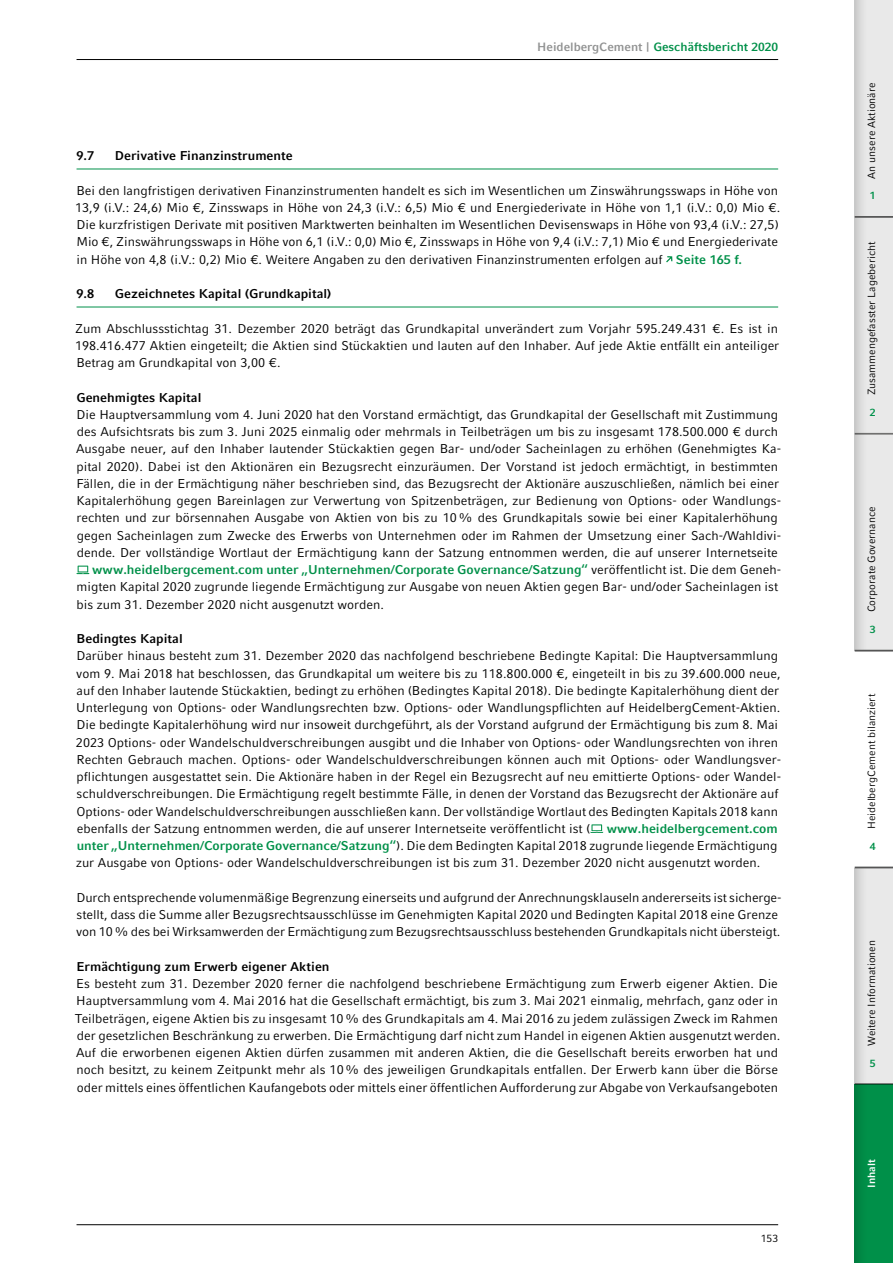
<style>
.page{position:relative;width:893px;height:1263px;background:#fff}
.page>*{position:absolute;margin:0;border:0;box-sizing:border-box;transform-origin:0 0}
.t1{font:12.75px/17.2px "Compatil Fact LT Pro";color:#000}
.t2{font:700 12.75px "Compatil Fact LT Pro";color:#000}
.t3{font:700 12.75px "Compatil Fact LT Pro";color:#009049}
.t4{font:700 12px "Compatil Fact LT Pro";color:#009049}
.t5{font:10.5px "Compatil Fact LT Pro";color:#000}
.t6{font:700 10.5px "Compatil Fact LT Pro";color:#fff}
.t7{font:700 10.5px "Compatil Fact LT Pro";color:#009049}
.s1{color:#919292}
.s2{font-weight:700;color:#009049}
.s3{font-weight:400;color:#000}
</style>
<div class="page">
<hr style="left:77px;top:169px;width:701px;height:1px;background:#009049">
<hr style="left:77px;top:307px;width:701px;height:1px;background:#009049">
<svg style="left:666px;top:256px;width:6px;height:6px"></svg>
<svg style="left:77px;top:566px;width:12px;height:8px"></svg>
<svg style="left:590px;top:824px;width:13px;height:9px"></svg>
<hr style="left:77px;top:59px;width:701px;height:1px;background:#000">
<hr style="left:77px;top:1224px;width:701px;height:1px;background:#000">
<div style="left:855px;top:1084px;width:38px;height:179px;background:#009049"></div>
<div style="left:855px;top:0;width:38px;height:1084px;background:#e9e9e9"></div>
<svg style="left:855px;top:0;width:12px;height:1263px"></svg>
<div style="left:850px;top:651px;width:43px;height:216px;background:#fff"></div>
<hr style="left:855px;top:433px;width:38px;height:2px;background:#7b7b7a">
<hr style="left:855px;top:650px;width:38px;height:1px;background:#7b7b7a">
<hr style="left:855px;top:867px;width:38px;height:1px;background:#7b7b7a">
<hr style="left:855px;top:1083px;width:38px;height:2px;background:#7b7b7a">
<hr style="left:855px;top:216px;width:38px;height:2px;background:#7b7b7a">
<p class="t4" style="left:537px;top:40px;width:242px"><span class="s1">HeidelbergCement |</span> Geschäftsbericht 2020</p>
<p class="t2" style="left:76px;top:148px;width:19px">9.7</p>
<p class="t2" style="left:115px;top:148px;width:179px">Derivative Finanzinstrumente</p>
<p class="t1" style="left:75px;top:182px;width:707px">Bei den langfristigen derivativen Finanzinstrumenten handelt es sich im Wesentlichen um Zinswährungsswaps in Höhe von 13,9 (i.V.: 24,6) Mio €, Zinsswaps in Höhe von 24,3 (i.V.: 6,5) Mio € und Energiederivate in Höhe von 1,1 (i.V.: 0,0) Mio €.<br>Die kurzfristigen Derivate mit positiven Marktwerten beinhalten im Wesentlichen Devisenswaps in Höhe von 93,4 (i.V.: 27,5)<br>Mio €, Zinswährungsswaps in Höhe von 6,1 (i.V.: 0,0) Mio €, Zinsswaps in Höhe von 9,4 (i.V.: 7,1) Mio € und Energiederivate in Höhe von 4,8 (i.V.: 0,2) Mio €. Weitere Angaben zu den derivativen Finanzinstrumenten erfolgen auf <span class="s2">Seite 165 f.</span></p>
<p class="t2" style="left:76px;top:286px;width:19px">9.8</p>
<p class="t2" style="left:115px;top:286px;width:218px">Gezeichnetes Kapital (Grundkapital)</p>
<p class="t1" style="left:75px;top:320px;width:706px;text-align:justify">Zum Abschlussstichtag 31. Dezember 2020 beträgt das Grundkapital unverändert zum Vorjahr 595.249.431 €. Es ist in 198.416.477 Aktien eingeteilt; die Aktien sind Stückaktien und lauten auf den Inhaber. Auf jede Aktie entfällt ein anteiliger Betrag am Grundkapital von 3,00 €.</p>
<p class="t2" style="left:76px;top:390px;width:126px">Genehmigtes Kapital</p>
<p class="t1" style="left:76px;top:406px;width:703px">Die Hauptversammlung vom 4. Juni 2020 hat den Vorstand ermächtigt, das Grundkapital der Gesellschaft mit Zustimmung</p>
<p class="t1" style="left:77px;top:423px;width:703px">des Aufsichtsrats bis zum 3. Juni 2025 einmalig oder mehrmals in Teilbeträgen um bis zu insgesamt 178.500.000 € durch</p>
<p class="t1" style="left:76px;top:440px;width:706px">Ausgabe neuer, auf den Inhaber lautender Stückaktien gegen Bar- und/oder Sacheinlagen zu erhöhen (Genehmigtes Ka-</p>
<p class="t1" style="left:77px;top:458px;width:703px">pital 2020). Dabei ist den Aktionären ein Bezugsrecht einzuräumen. Der Vorstand ist jedoch ermächtigt, in bestimmten</p>
<p class="t1" style="left:76px;top:475px;width:704px">Fällen, die in der Ermächtigung näher beschrieben sind, das Bezugsrecht der Aktionäre auszuschließen, nämlich bei einer</p>
<p class="t1" style="left:76px;top:492px;width:706px">Kapitalerhöhung gegen Bareinlagen zur Verwertung von Spitzenbeträgen, zur Bedienung von Options- oder Wandlungs-</p>
<p class="t1" style="left:77px;top:509px;width:703px">rechten und zur börsennahen Ausgabe von Aktien von bis zu 10% des Grundkapitals sowie bei einer Kapitalerhöhung</p>
<p class="t1" style="left:77px;top:527px;width:706px">gegen Sacheinlagen zum Zwecke des Erwerbs von Unternehmen oder im Rahmen der Umsetzung einer Sach-/Wahldivi-</p>
<p class="t1" style="left:77px;top:544px;width:703px">dende. Der vollständige Wortlaut der Ermächtigung kann der Satzung entnommen werden, die auf unserer Internetseite</p>
<p class="t3" style="left:92px;top:562px;width:690px">www.heidelbergcement.com unter „Unternehmen/Corporate Governance/Satzung“ <span class="s3">veröffentlicht ist. Die dem Geneh-</span></p>
<p class="t1" style="left:77px;top:578px;width:703px">migten Kapital 2020 zugrunde liegende Ermächtigung zur Ausgabe von neuen Aktien gegen Bar- und/oder Sacheinlagen ist</p>
<p class="t1" style="left:77px;top:596px;width:309px">bis zum 31. Dezember 2020 nicht ausgenutzt worden.</p>
<p class="t2" style="left:77px;top:631px;width:108px">Bedingtes Kapital</p>
<p class="t1" style="left:76px;top:647px;width:707px">Darüber hinaus besteht zum 31. Dezember 2020 das nachfolgend beschriebene Bedingte Kapital: Die Hauptversammlung vom 9. Mai 2018 hat beschlossen, das Grundkapital um weitere bis zu 118.800.000 €, eingeteilt in bis zu 39.600.000 neue, auf den Inhaber lautende Stückaktien, bedingt zu erhöhen (Bedingtes Kapital 2018). Die bedingte Kapitalerhöhung dient der Unterlegung von Options- oder Wandlungsrechten bzw. Options- oder Wandlungspflichten auf HeidelbergCement-Aktien.<br>Die bedingte Kapitalerhöhung wird nur insoweit durchgeführt, als der Vorstand aufgrund der Ermächtigung bis zum 8. Mai 2023 Options- oder Wandelschuldverschreibungen ausgibt und die Inhaber von Options- oder Wandlungsrechten von ihren Rechten Gebrauch machen. Options- oder Wandelschuldverschreibungen können auch mit Options- oder Wandlungsver&shy;pflichtungen ausgestattet sein. Die Aktionäre haben in der Regel ein Bezugsrecht auf neu emittierte Options- oder Wandel&shy;schuldverschreibungen. Die Ermächtigung regelt bestimmte Fälle, in denen der Vorstand das Bezugsrecht der Aktionäre auf Options- oder Wandelschuldverschreibungen ausschließen kann. Der vollständige Wortlaut des Bedingten Kapitals 2018 kann ebenfalls der Satzung entnommen werden, die auf unserer Internetseite veröffentlicht ist (</p>
<p class="t1" style="left:76px;top:820px;width:703px;text-align:justify;text-indent:531px"><span class="s2">www.heidelbergcement.com unter „Unternehmen/Corporate Governance/Satzung“</span>). Die dem Bedingten Kapital 2018 zugrunde liegende Ermächtigung zur Ausgabe von Options- oder Wandelschuldverschreibungen ist bis zum 31. Dezember 2020 nicht ausgenutzt worden.</p>
<p class="t1" style="left:76px;top:889px;width:707px">Durch entsprechende volumenmäßige Begrenzung einerseits und aufgrund der Anrechnungsklauseln andererseits ist sicherge&shy;stellt, dass die Summe aller Bezugsrechtsausschlüsse im Genehmigten Kapital 2020 und Bedingten Kapital 2018 eine Grenze von 10% des bei Wirksamwerden der Ermächtigung zum Bezugsrechtsausschluss bestehenden Grundkapitals nicht übersteigt.</p>
<p class="t2" style="left:76px;top:959px;width:255px">Ermächtigung zum Erwerb eigener Aktien</p>
<p class="t1" style="left:75px;top:975px;width:707px">Es besteht zum 31. Dezember 2020 ferner die nachfolgend beschriebene Ermächtigung zum Erwerb eigener Aktien. Die Hauptversammlung vom 4. Mai 2016 hat die Gesellschaft ermächtigt, bis zum 3. Mai 2021 einmalig, mehrfach, ganz oder in Teilbeträgen, eigene Aktien bis zu insgesamt 10% des Grundkapitals am 4. Mai 2016 zu jedem zulässigen Zweck im Rahmen der gesetzlichen Beschränkung zu erwerben. Die Ermächtigung darf nicht zum Handel in eigenen Aktien ausgenutzt werden.<br>Auf die erworbenen eigenen Aktien dürfen zusammen mit anderen Aktien, die die Gesellschaft bereits erworben hat und noch besitzt, zu keinem Zeitpunkt mehr als 10% des jeweiligen Grundkapitals entfallen. Der Erwerb kann über die Börse oder mittels eines öffentlichen Kaufangebots oder mittels einer öffentlichen Aufforderung zur Abgabe von Verkaufsangeboten</p>
<p class="t5" style="left:761px;top:1232px;width:19px">153</p>
<p class="t5" style="left:865px;top:179px;width:97px;rotate:-90deg">An unsere Aktionäre</p>
<p class="t7" style="left:870px;top:189px;width:7px">1</p>
<p class="t5" style="left:865px;top:395px;width:155px;rotate:-90deg">Zusammengefasster Lagebericht</p>
<p class="t7" style="left:870px;top:406px;width:7px">2</p>
<p class="t5" style="left:865px;top:612px;width:107px;rotate:-90deg">Corporate Governance</p>
<p class="t7" style="left:870px;top:623px;width:7px">3</p>
<p class="t5" style="left:865px;top:829px;width:137px;rotate:-90deg">HeidelbergCement bilanziert</p>
<p class="t7" style="left:870px;top:840px;width:7px">4</p>
<p class="t5" style="left:865px;top:1046px;width:107px;rotate:-90deg">Weitere Informationen</p>
<p class="t7" style="left:870px;top:1057px;width:7px">5</p>
<p class="t6" style="left:865px;top:1188px;width:30px;rotate:-90deg">Inhalt</p>
</div>
